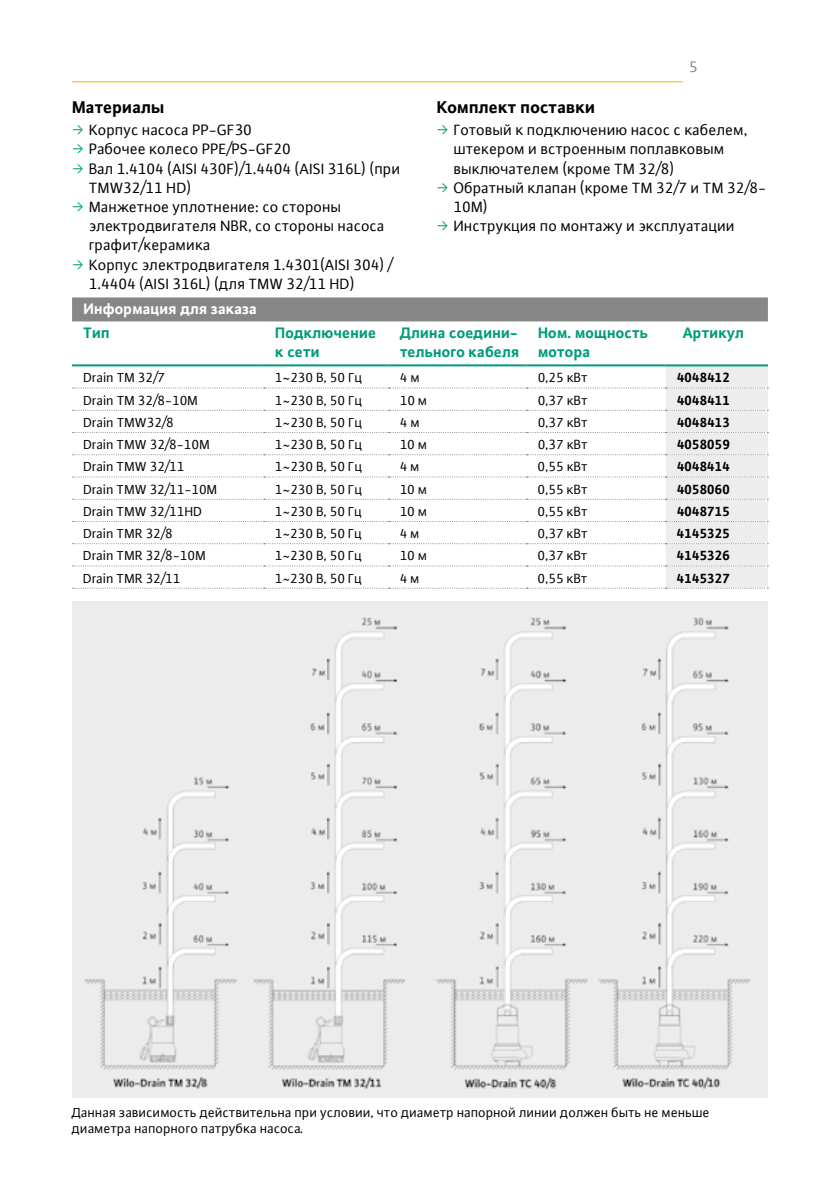
<style>
.page{position:relative;width:840px;height:1191px;background:#fff}
.page>*{position:absolute;margin:0;border:0;box-sizing:border-box;transform-origin:0 0}
.t1{font:700 18px "WILO Plus FM";color:#000}
.t2{font:16px "WILO Plus FM";color:#000}
.t3{font:700 16px/19.2px "WILO Plus FM";color:#009c7b}
.t4{font:700 16px "WILO Plus FM";color:#fff}
.t5{font:16px "WILO Plus FM";color:#878787}
.t6{font:14px/16px "WILO Plus FM";color:#000}
.t7{font:700 14px "WILO Plus FM";color:#000}
.s1{font-family:"WILO Pict";color:#009c7b}
</style>
<div class="page">
<hr style="left:72px;top:81px;width:610px;height:1px;background:#f9b000">
<div style="left:72px;top:297px;width:695px;height:24px;background:#878787"></div>
<svg style="left:72px;top:365px;width:696px;height:223px"></svg>
<hr style="left:72px;top:364px;width:192px;height:2px;background:#009c7b">
<hr style="left:264px;top:364px;width:124px;height:2px;background:#009c7b">
<hr style="left:388px;top:364px;width:138px;height:2px;background:#009c7b">
<hr style="left:526px;top:364px;width:139px;height:2px;background:#009c7b">
<hr style="left:665px;top:364px;width:102px;height:2px;background:#009c7b">
<img style="left:72px;top:601px;width:695px;height:496px">
<p class="t1" style="left:72px;top:95px;width:94px">Материалы</p>
<p class="t2" style="left:72px;top:120px;width:182px"><span class="s1">ƒ</span> Корпус насоса PP-GF30</p>
<p class="t2" style="left:72px;top:139px;width:220px"><span class="s1">ƒ</span> Рабочее колесо PPE/PS-GF20</p>
<p class="t2" style="left:72px;top:158px;width:330px"><span class="s1">ƒ</span> Вал 1.4104 (AISI 430F)/1.4404 (AISI 316L) (при</p>
<p class="t2" style="left:89px;top:177px;width:104px">TMW32/11 HD)</p>
<p class="t2" style="left:72px;top:197px;width:271px"><span class="s1">ƒ</span> Манжетное уплотнение: со стороны</p>
<p class="t2" style="left:89px;top:216px;width:297px">электродвигателя NBR, со стороны насоса</p>
<p class="t2" style="left:89px;top:235px;width:123px">графит/керамика</p>
<p class="t2" style="left:72px;top:254px;width:322px"><span class="s1">ƒ</span> Корпус электродвигателя 1.4301(AISI 304) /</p>
<p class="t2" style="left:89px;top:273px;width:267px">1.4404 (AISI 316L) (для TMW 32/11 HD)</p>
<p class="t5" style="left:689px;top:57px;width:10px">5</p>
<p class="t1" style="left:436px;top:95px;width:160px">Комплект поставки</p>
<p class="t2" style="left:436px;top:120px;width:312px"><span class="s1">ƒ</span> Готовый к подключению насос с кабелем,</p>
<p class="t2" style="left:453px;top:139px;width:272px">штекером и встроенным поплавковым</p>
<p class="t2" style="left:453px;top:158px;width:222px">выключателем (кроме TM 32/8)</p>
<p class="t2" style="left:436px;top:177px;width:331px"><span class="s1">ƒ</span> Обратный клапан (кроме TM 32/7 и ТM 32/8-</p>
<p class="t2" style="left:453px;top:197px;width:36px">10М)</p>
<p class="t2" style="left:436px;top:216px;width:299px"><span class="s1">ƒ</span> Инструкция по монтажу и эксплуатации</p>
<p class="t4" style="left:83px;top:298px;width:175px">Информация для заказа</p>
<p class="t3" style="left:83px;top:323px;width:28px">Тип</p>
<p class="t3" style="left:275px;top:323px;width:102px">Подключение к сети</p>
<p class="t3" style="left:400px;top:323px;width:121px">Длина соедини&shy;тельного кабеля</p>
<p class="t3" style="left:537px;top:323px;width:111px">Ном. мощность мотора</p>
<p class="t3" style="left:682px;top:323px;width:63px">Артикул</p>
<p class="t6" style="left:83px;top:369px;width:83px">Drain TM 32/7</p>
<p class="t6" style="left:275px;top:369px;width:88px">1~230 В, 50 Гц</p>
<p class="t6" style="left:400px;top:369px;width:21px">4 м</p>
<p class="t6" style="left:537px;top:369px;width:51px">0,25 кВт</p>
<p class="t7" style="left:676px;top:368px;width:54px">4048412</p>
<p class="t6" style="left:83px;top:392px;width:116px">Drain TM 32/8-10M</p>
<p class="t6" style="left:275px;top:392px;width:88px">1~230 В, 50 Гц</p>
<p class="t6" style="left:400px;top:392px;width:29px">10 м</p>
<p class="t6" style="left:537px;top:392px;width:51px">0,37 кВт</p>
<p class="t7" style="left:676px;top:390px;width:54px">4048411</p>
<p class="t6" style="left:83px;top:414px;width:92px">Drain TMW32/8</p>
<p class="t6" style="left:275px;top:414px;width:88px">1~230 В, 50 Гц</p>
<p class="t6" style="left:400px;top:414px;width:21px">4 м</p>
<p class="t6" style="left:537px;top:414px;width:51px">0,37 кВт</p>
<p class="t7" style="left:676px;top:413px;width:54px">4048413</p>
<p class="t6" style="left:83px;top:436px;width:128px">Drain TMW 32/8-10M</p>
<p class="t6" style="left:275px;top:436px;width:88px">1~230 В, 50 Гц</p>
<p class="t6" style="left:400px;top:436px;width:29px">10 м</p>
<p class="t6" style="left:537px;top:436px;width:51px">0,37 кВт</p>
<p class="t7" style="left:676px;top:435px;width:54px">4058059</p>
<p class="t6" style="left:83px;top:458px;width:103px">Drain TMW 32/11</p>
<p class="t6" style="left:275px;top:458px;width:88px">1~230 В, 50 Гц</p>
<p class="t6" style="left:400px;top:458px;width:21px">4 м</p>
<p class="t6" style="left:537px;top:458px;width:51px">0,55 кВт</p>
<p class="t7" style="left:676px;top:457px;width:54px">4048414</p>
<p class="t6" style="left:83px;top:481px;width:136px">Drain TMW 32/11-10M</p>
<p class="t6" style="left:275px;top:481px;width:88px">1~230 В, 50 Гц</p>
<p class="t6" style="left:400px;top:481px;width:29px">10 м</p>
<p class="t6" style="left:537px;top:481px;width:51px">0,55 кВт</p>
<p class="t7" style="left:676px;top:479px;width:54px">4058060</p>
<p class="t6" style="left:83px;top:503px;width:120px">Drain TMW 32/11HD</p>
<p class="t6" style="left:275px;top:503px;width:88px">1~230 В, 50 Гц</p>
<p class="t6" style="left:400px;top:503px;width:29px">10 м</p>
<p class="t6" style="left:537px;top:503px;width:51px">0,55 кВт</p>
<p class="t7" style="left:676px;top:502px;width:54px">4048715</p>
<p class="t6" style="left:83px;top:525px;width:91px">Drain TMR 32/8</p>
<p class="t6" style="left:275px;top:525px;width:88px">1~230 В, 50 Гц</p>
<p class="t6" style="left:400px;top:525px;width:21px">4 м</p>
<p class="t6" style="left:537px;top:525px;width:51px">0,37 кВт</p>
<p class="t7" style="left:676px;top:524px;width:54px">4145325</p>
<p class="t6" style="left:83px;top:547px;width:124px">Drain TMR 32/8-10M</p>
<p class="t6" style="left:275px;top:547px;width:88px">1~230 В, 50 Гц</p>
<p class="t6" style="left:400px;top:547px;width:29px">10 м</p>
<p class="t6" style="left:537px;top:547px;width:51px">0,37 кВт</p>
<p class="t7" style="left:676px;top:546px;width:54px">4145326</p>
<p class="t6" style="left:83px;top:569px;width:99px">Drain TMR 32/11</p>
<p class="t6" style="left:275px;top:569px;width:88px">1~230 В, 50 Гц</p>
<p class="t6" style="left:400px;top:569px;width:21px">4 м</p>
<p class="t6" style="left:537px;top:569px;width:51px">0,55 кВт</p>
<p class="t7" style="left:676px;top:568px;width:54px">4145327</p>
<p class="t6" style="left:72px;top:1104px;width:639px">Данная зависимость действительна при условии, что диаметр напорной линии должен быть не меньше диаметра напорного патрубка насоса.</p>
</div>
